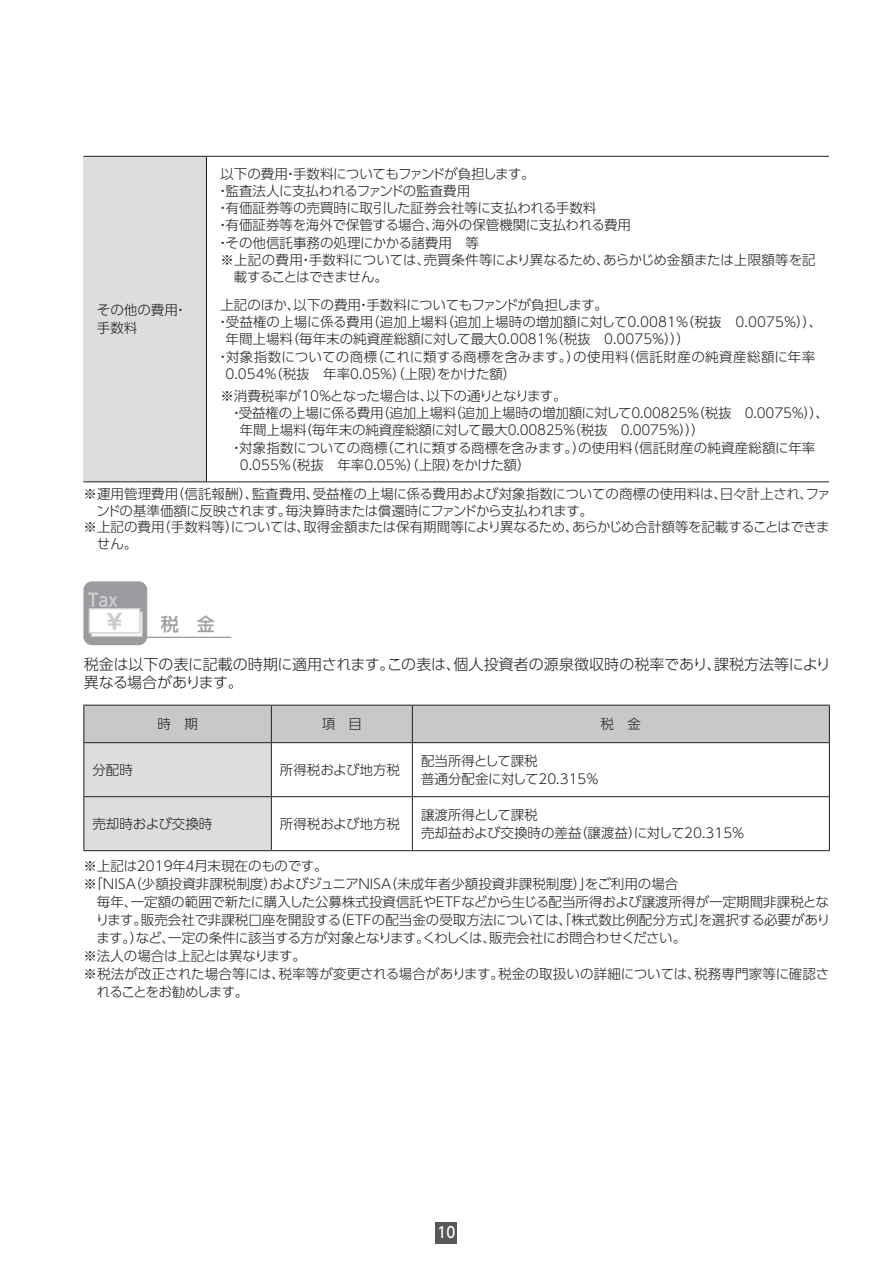
<style>
.page{position:relative;width:893px;height:1263px;background:#fff}
.page>*{position:absolute;margin:0;border:0;box-sizing:border-box;transform-origin:0 0}
.t1{font:500 18px "UD Shin Go Pro";color:#9d9fa2}
.t2{font:300 15px/18.8px "UD Shin Go Pro";color:#231f20}
.t3{font:500 15px "UD Shin Go Pro";color:#fff;scale:.9 1}
.t4{font:300 13.5px/18px "UD Shin Go Pro";letter-spacing:-.005em;color:#231f20}
.t5{font:300 13.5px "UD Shin Go Pro";letter-spacing:-.035em;color:#231f20}
.t6{font:300 13.5px "UD Shin Go Pro";letter-spacing:-.025em;color:#231f20}
.t7{font:300 13.5px "UD Shin Go Pro";letter-spacing:.035em;color:#231f20}
.t8{font:300 13.5px "UD Shin Go Pro";letter-spacing:-.055em;color:#231f20}
.t9{font:300 13.5px "UD Shin Go Pro";letter-spacing:-.085em;color:#231f20}
</style>
<div class="page">
<div style="left:436px;top:1222px;width:21px;height:21px;background:#57585a"></div>
<div style="left:83px;top:156px;width:123px;height:326px;background:#dcdddf"></div>
<hr style="left:83px;top:156px;width:123px;height:1px;background:#231f20">
<hr style="left:206px;top:156px;width:623px;height:1px;background:#231f20">
<hr style="left:206px;top:157px;width:1px;height:324px;background:#231f20">
<hr style="left:83px;top:481px;width:123px;height:1px;background:#231f20">
<hr style="left:206px;top:481px;width:623px;height:1px;background:#231f20">
<hr style="left:83px;top:637px;width:148px;height:1px;background:#999b9e">
<div style="left:83px;top:581px;width:64px;height:64px;background:#999b9e;border-radius:9px"></div>
<div style="left:91px;top:612px;width:51px;height:24px;background:linear-gradient(to right,#fff,#fff)"></div>
<div style="left:91px;top:611px;width:52px;height:26px;border:1px solid #cbccce"></div>
<div style="left:89px;top:609px;width:51px;height:24px;background:#fff"></div>
<div style="left:89px;top:608px;width:51px;height:25px;border:1px solid #cbccce"></div>
<svg style="left:88px;top:592px;width:30px;height:15px"></svg>
<svg style="left:107px;top:613px;width:15px;height:17px"></svg>
<svg style="left:84px;top:706px;width:745px;height:144px"></svg>
<hr style="left:83px;top:705px;width:188px;height:1px;background:#231f20">
<hr style="left:83px;top:705px;width:1px;height:37px;background:#231f20">
<hr style="left:271px;top:705px;width:141px;height:1px;background:#231f20">
<hr style="left:271px;top:705px;width:1px;height:37px;background:#231f20">
<hr style="left:412px;top:705px;width:418px;height:1px;background:#231f20">
<hr style="left:412px;top:705px;width:1px;height:37px;background:#231f20">
<hr style="left:829px;top:705px;width:1px;height:37px;background:#231f20">
<hr style="left:83px;top:742px;width:188px;height:1px;background:#231f20">
<hr style="left:83px;top:743px;width:1px;height:53px;background:#231f20">
<hr style="left:271px;top:742px;width:141px;height:1px;background:#231f20">
<hr style="left:271px;top:743px;width:1px;height:53px;background:#231f20">
<hr style="left:412px;top:742px;width:418px;height:1px;background:#231f20">
<hr style="left:412px;top:743px;width:1px;height:53px;background:#231f20">
<hr style="left:829px;top:743px;width:1px;height:53px;background:#231f20">
<hr style="left:83px;top:796px;width:188px;height:1px;background:#231f20">
<hr style="left:83px;top:797px;width:1px;height:53px;background:#231f20">
<hr style="left:271px;top:796px;width:141px;height:1px;background:#231f20">
<hr style="left:271px;top:797px;width:1px;height:53px;background:#231f20">
<hr style="left:412px;top:796px;width:418px;height:1px;background:#231f20">
<hr style="left:412px;top:797px;width:1px;height:53px;background:#231f20">
<hr style="left:829px;top:797px;width:1px;height:53px;background:#231f20">
<hr style="left:83px;top:850px;width:188px;height:1px;background:#231f20">
<hr style="left:271px;top:850px;width:141px;height:1px;background:#231f20">
<hr style="left:412px;top:850px;width:418px;height:1px;background:#231f20">
<p class="t5" style="left:220px;top:163px;width:316px">以下の費用・手数料についてもファンドが負担します。</p>
<p class="t4" style="left:216px;top:181px;width:256px">・監査法人に支払われるファンドの監査費用</p>
<p class="t4" style="left:216px;top:199px;width:382px">・有価証券等の売買時に取引した証券会社等に支払われる手数料</p>
<p class="t4" style="left:216px;top:216px;width:416px">・有価証券等を海外で保管する場合、海外の保管機関に支払われる費用</p>
<p class="t4" style="left:216px;top:233px;width:264px">・その他信託事務の処理にかかる諸費用　等</p>
<p class="t4" style="left:220px;top:250px;width:597px">※上記の費用・手数料については、売買条件等により異なるため、あらかじめ金額または上限額等を記</p>
<p class="t8" style="left:234px;top:266px;width:156px">載することはできません。</p>
<p class="t4" style="left:220px;top:295px;width:389px">上記のほか、以下の費用・手数料についてもファンドが負担します。</p>
<p class="t4" style="left:216px;top:313px;width:607px">・受益権の上場に係る費用（追加上場料（追加上場時の増加額に対して0.0081％（税抜　0.0075％））、</p>
<p class="t4" style="left:226px;top:330px;width:466px">年間上場料（毎年末の純資産総額に対して最大0.0081％（税抜　0.0075％）））</p>
<p class="t7" style="left:216px;top:346px;width:601px">・対象指数についての商標（これに類する商標を含みます。）の使用料（信託財産の純資産総額に年率</p>
<p class="t4" style="left:226px;top:364px;width:292px">0.054％（税抜　年率0.05％）（上限）をかけた額）</p>
<p class="t4" style="left:220px;top:386px;width:348px">※消費税率が10％となった場合は、以下の通りとなります。</p>
<p class="t4" style="left:230px;top:403px;width:601px">・受益権の上場に係る費用（追加上場料（追加上場時の増加額に対して0.00825％（税抜　0.0075％））、</p>
<p class="t4" style="left:240px;top:421px;width:466px">年間上場料（毎年末の純資産総額に対して最大0.00825％（税抜　0.0075％）））</p>
<p class="t4" style="left:230px;top:438px;width:587px">・対象指数についての商標（これに類する商標を含みます。）の使用料（信託財産の純資産総額に年率</p>
<p class="t4" style="left:240px;top:455px;width:292px">0.055％（税抜　年率0.05％）（上限）をかけた額）</p>
<p class="t4" style="left:83px;top:484px;width:749px">※運用管理費用（信託報酬）、監査費用、受益権の上場に係る費用および対象指数についての商標の使用料は、日々計上され、ファ</p>
<p class="t5" style="left:96px;top:499px;width:498px">ンドの基準価額に反映されます。毎決算時または償還時にファンドから支払われます。</p>
<p class="t6" style="left:83px;top:516px;width:748px">※上記の費用（手数料等）については、取得金額または保有期間等により異なるため、あらかじめ合計額等を記載することはできま</p>
<p class="t4" style="left:97px;top:534px;width:42px">せん。</p>
<p class="t4" style="left:97px;top:301px;width:92px">その他の費用・手数料</p>
<h1 class="t1" style="left:161px;top:609px;width:55px">税　金</h1>
<p class="t2" style="left:84px;top:654px;width:749px">税金は以下の表に記載の時期に適用されます。この表は、個人投資者の源泉徴収時の税率であり、課税方法等により異なる場合があります。</p>
<p class="t4" style="left:157px;top:714px;width:42px">時　期</p>
<p class="t4" style="left:322px;top:714px;width:42px">項　目</p>
<p class="t4" style="left:601px;top:714px;width:42px">税　金</p>
<p class="t4" style="left:92px;top:760px;width:42px">分配時</p>
<p class="t4" style="left:280px;top:760px;width:122px">所得税および地方税</p>
<p class="t4" style="left:421px;top:751px;width:180px">配当所得として課税<br>普通分配金に対して20.315％</p>
<p class="t4" style="left:92px;top:814px;width:122px">売却時および交換時</p>
<p class="t4" style="left:280px;top:814px;width:122px">所得税および地方税</p>
<p class="t4" style="left:421px;top:805px;width:325px">譲渡所得として課税<br>売却益および交換時の差益（譲渡益）に対して20.315％</p>
<p class="t4" style="left:83px;top:856px;width:246px">※上記は2019年４月末現在のものです。</p>
<p class="t4" style="left:83px;top:874px;width:596px">※「ＮＩＳＡ（少額投資非課税制度）およびジュニアＮＩＳＡ（未成年者少額投資非課税制度）」をご利用の場合</p>
<p class="t4" style="left:97px;top:892px;width:733px">毎年、一定額の範囲で新たに購入した公募株式投資信託やＥＴＦなどから生じる配当所得および譲渡所得が一定期間非課税とな</p>
<p class="t4" style="left:96px;top:910px;width:736px">ります。販売会社で非課税口座を開設する（ＥＴＦの配当金の受取方法については、「株式数比例配分方式」を選択する必要があり</p>
<p class="t5" style="left:96px;top:927px;width:591px">ます。）など、一定の条件に該当する方が対象となります。くわしくは、販売会社にお問合わせください。</p>
<p class="t4" style="left:83px;top:946px;width:224px">※法人の場合は上記とは異なります。</p>
<p class="t4" style="left:83px;top:964px;width:747px">※税法が改正された場合等には、税率等が変更される場合があります。税金の取扱いの詳細については、税務専門家等に確認さ</p>
<p class="t9" style="left:97px;top:981px;width:153px">れることをお勧めします。</p>
<p class="t3" style="left:438px;top:1220px;width:21px">10</p>
</div>
